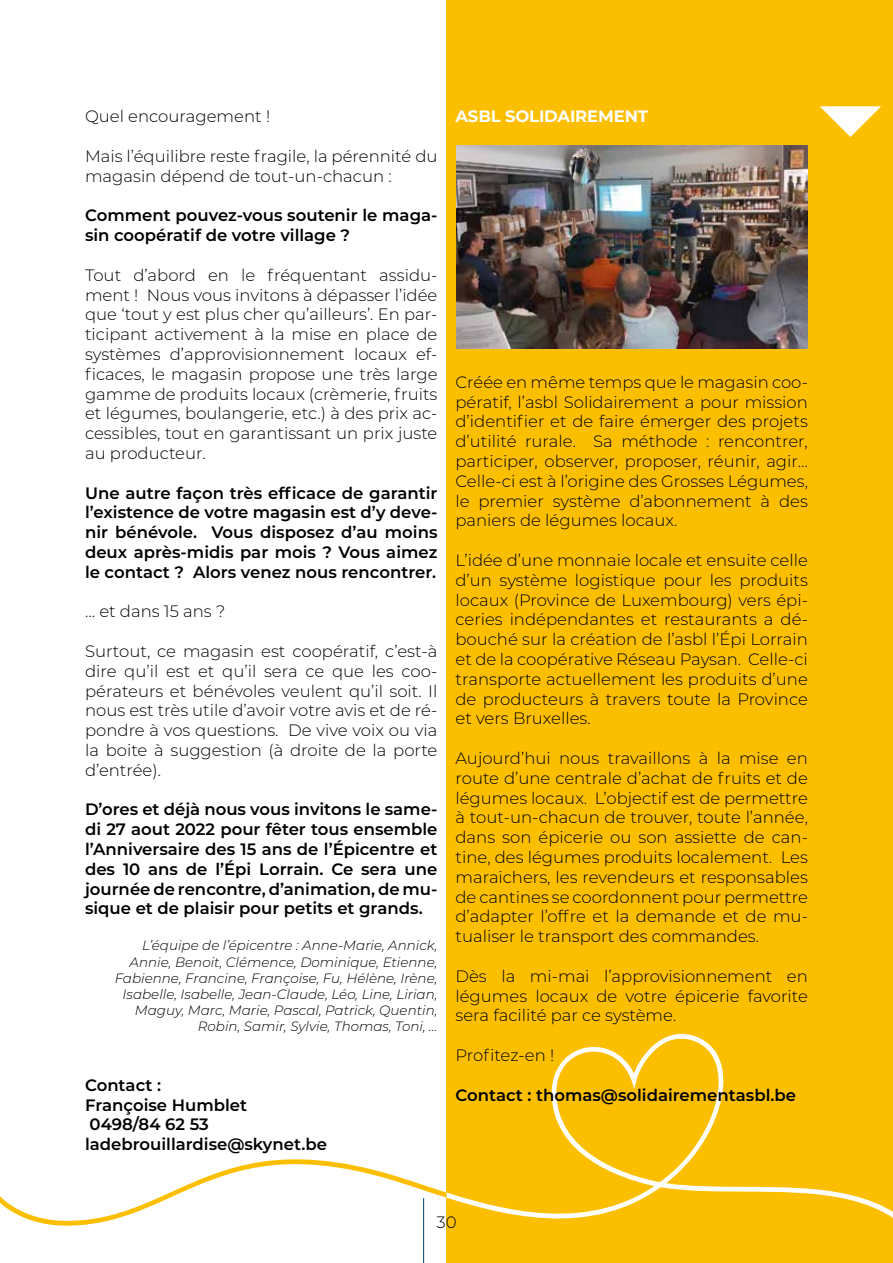
<style>
.page{position:relative;width:893px;height:1263px;background:#fff}
.page>*{position:absolute;margin:0;border:0;box-sizing:border-box;transform-origin:0 0}
.t1{font:300 16.5px/19.8px "Montserrat";color:#000;text-align:justify}
.t2{font:600 16.5px/19.8px "Montserrat";color:#000}
.t3{font:700 16.5px "Montserrat";letter-spacing:-.01em;color:#fff}
.t4{font:italic 300 13.5px/16.2px "Montserrat";color:#000;text-align:right}
</style>
<div class="page">
<div style="left:446px;top:0;width:447px;height:1263px;background:#fcbf00"></div>
<hr style="left:423px;top:1198px;width:1px;height:65px;background:#004283">
<svg style="left:820px;top:106px;width:61px;height:31px"></svg>
<svg style="left:423px;top:1033px;width:470px;height:221px"></svg>
<img style="left:456px;top:145px;width:351px;height:203px">
<svg style="left:0;top:1142px;width:447px;height:85px"></svg>
<p class="t1" style="left:85px;top:106px;width:187px">Quel encouragement !</p>
<p class="t1" style="left:85px;top:146px;width:354px">Mais l’équilibre reste fragile, la pérennité du magasin dépend de tout-un-chacun :</p>
<p class="t2" style="left:85px;top:205px;width:354px">Comment pouvez-vous soutenir le maga&shy;sin coopératif de votre village ?</p>
<p class="t1" style="left:85px;top:264px;width:354px">Tout d’abord en le fréquentant assidu&shy;ment ! Nous vous invitons à dépasser l’idée que ‘tout y est plus cher qu’ailleurs’. En par&shy;ticipant activement à la mise en place de systèmes d’approvisionnement locaux ef&shy;ficaces, le magasin propose une très large gamme de produits locaux (crèmerie, fruits et légumes, boulangerie, etc.) à des prix ac&shy;cessibles, tout en garantissant un prix juste au producteur.</p>
<p class="t2" style="left:85px;top:482px;width:354px;text-align:justify">Une autre façon très efficace de garantir l’existence de votre magasin est d’y deve&shy;nir bénévole. Vous disposez d’au moins deux après-midis par mois ? Vous aimez le contact ? Alors venez nous rencontrer.</p>
<p class="t1" style="left:85px;top:601px;width:142px">… et dans 15 ans ?</p>
<p class="t1" style="left:85px;top:641px;width:354px">Surtout, ce magasin est coopératif, c’est-à dire qu’il est et qu’il sera ce que les coo&shy;pérateurs et bénévoles veulent qu’il soit. Il nous est très utile d’avoir votre avis et de ré&shy;pondre à vos questions. De vive voix ou via la boite à suggestion (à droite de la porte d’entrée).</p>
<p class="t2" style="left:85px;top:799px;width:354px;text-align:justify">D’ores et déjà nous vous invitons le same&shy;di 27 aout 2022 pour fêter tous ensemble l’Anniversaire des 15 ans de l’Épicentre et des 10 ans de l’Épi Lorrain. Ce sera une journée de rencontre, d’animation, de mu&shy;sique et de plaisir pour petits et grands.</p>
<p class="t4" style="left:115px;top:937px;width:324px">L’équipe de l’épicentre : Anne-Marie, Annick, Annie, Benoit, Clémence, Dominique, Etienne, Fabienne, Francine, Françoise, Fu, Hélène, Irène, Isabelle, Isabelle, Jean-Claude, Léo, Line, Lirian, Maguy, Marc, Marie, Pascal, Patrick, Quentin, Robin, Samir, Sylvie, Thomas, Toni, …</p>
<p class="t2" style="left:85px;top:1074px;width:243px">Contact :<br>Françoise Humblet<br>0498/84 62 53 ladebrouillardise@skynet.be</p>
<p class="t3" style="left:455px;top:105px;width:194px">ASBL SOLIDAIREMENT</p>
<p class="t1" style="left:455px;top:371px;width:354px">Créée en même temps que le magasin coo&shy;pératif, l’asbl Solidairement a pour mission d’identifier et de faire émerger des projets d’utilité rurale. Sa méthode : rencontrer, participer, observer, proposer, réunir, agir… Celle-ci est à l’origine des Grosses Légumes, le premier système d’abonnement à des paniers de légumes locaux.</p>
<p class="t1" style="left:455px;top:550px;width:354px">L’idée d’une monnaie locale et ensuite celle d’un système logistique pour les produits locaux (Province de Luxembourg) vers épi&shy;ceries indépendantes et restaurants a dé&shy;bouché sur la création de l’asbl l’Épi Lorrain et de la coopérative Réseau Paysan. Celle-ci transporte actuellement les produits d’une de producteurs à travers toute la Province et vers Bruxelles.</p>
<p class="t1" style="left:455px;top:748px;width:354px">Aujourd’hui nous travaillons à la mise en route d’une centrale d’achat de fruits et de légumes locaux. L’objectif est de permettre à tout-un-chacun de trouver, toute l’année, dans son épicerie ou son assiette de can&shy;tine, des légumes produits localement. Les maraichers, les revendeurs et responsables de cantines se coordonnent pour permettre d’adapter l’offre et la demande et de mu&shy;tualiser le transport des commandes.</p>
<p class="t1" style="left:455px;top:965px;width:354px">Dès la mi-mai l’approvisionnement en légumes locaux de votre épicerie favorite sera facilité par ce système.</p>
<p class="t1" style="left:455px;top:1045px;width:100px">Profitez-en !</p>
<p class="t2" style="left:455px;top:1084px;width:342px">Contact : thomas@solidairementasbl.be</p>
<p class="t1" style="left:436px;top:1212px;width:22px">30</p>
</div>
